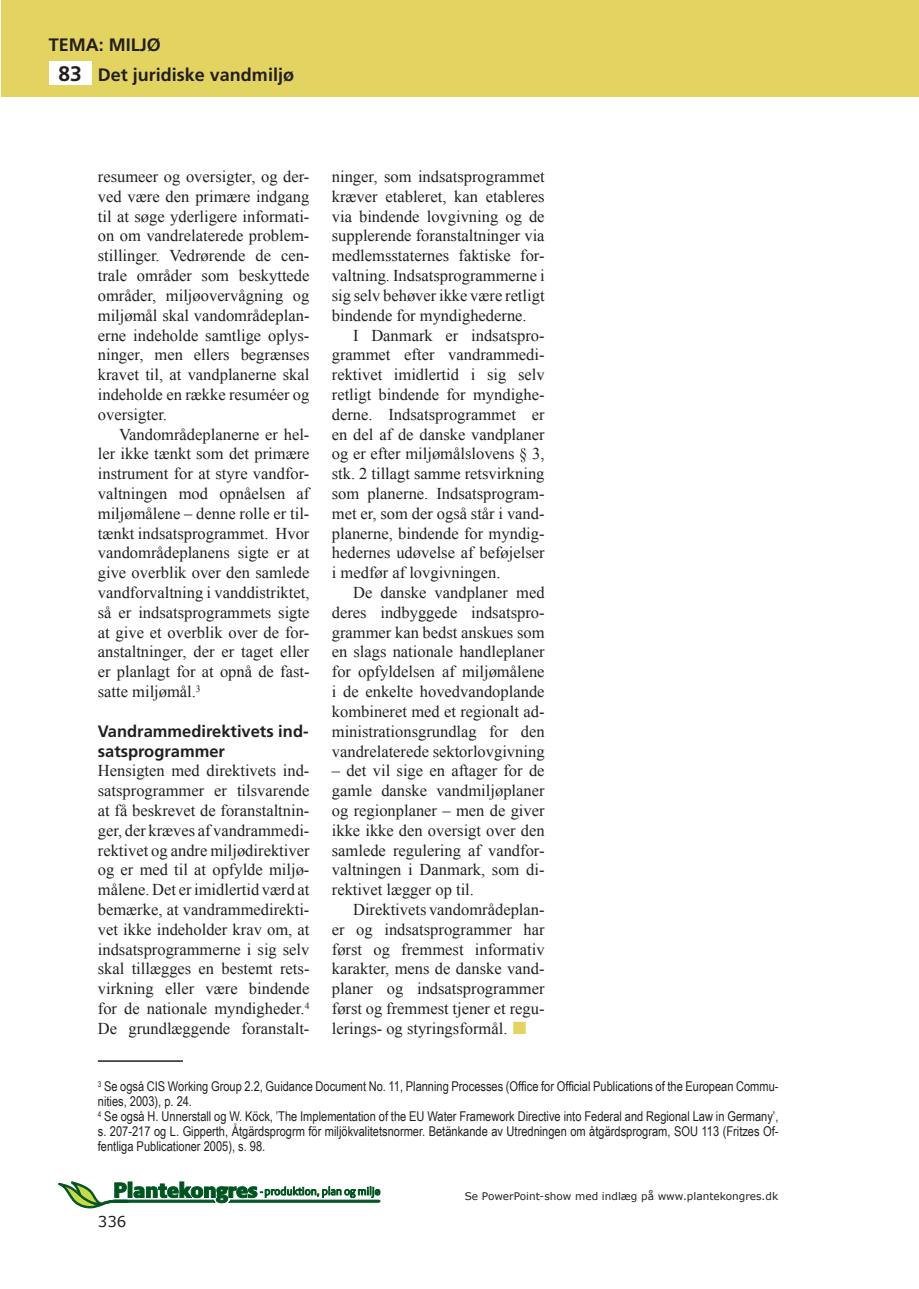
<style>
.page{position:relative;width:919px;height:1289px;background:#fff}
.page>*{position:absolute;margin:0;border:0;box-sizing:border-box;transform-origin:0 0}
.t1{font:700 18px "Frutiger";color:#231f20}
.t2{font:16.5px/19.8px "Times New Roman";color:#231f20;text-align:justify}
.t3{font:700 16.5px/19.8px "Frutiger";color:#231f20}
.t4{font:15px "Verdana";color:#231f20}
.t5{font:13.5px/15px "Arial Narrow";color:#231f20}
.t6{font:10.5px "Verdana";color:#231f20}
.s1{font-size:21px}
.s2{font-size:27px;color:#e3d360}
</style>
<div class="page">
<div style="left:1px;top:1px;width:917px;height:96px;background:#e3d360"></div>
<svg style="left:58px;top:1181px;width:322px;height:27px"></svg>
<hr style="left:98px;top:1060px;width:85px;height:1px;background:#231f20">
<div style="left:49px;top:62px;width:42px;height:23px;background:#fff"></div>
<p class="t1" style="left:49px;top:34px;width:114px">TEMA: MILJØ</p>
<p class="t1" style="left:58px;top:64px;width:237px"><span class="s1">83</span> Det juridiske vandmiljø</p>
<p class="t2" style="left:98px;top:166px;width:213px">resumeer og oversigter, og der&shy;ved være den primære indgang til at søge yderligere informati&shy;on om vandrelaterede problem&shy;stillinger. Vedrørende de cen&shy;trale områder som beskyttede områder, miljøovervågning og miljømål skal vandområdeplan&shy;erne indeholde samtlige oplys&shy;ninger, men ellers begrænses kravet til, at vandplanerne skal indeholde en række resuméer og oversigter.</p>
<p class="t2" style="left:98px;top:424px;width:213px;text-indent:21px">Vandområdeplanerne er hel&shy;ler ikke tænkt som det primære instrument for at styre vandfor&shy;valtningen mod opnåelsen af miljømålene – denne rolle er til&shy;tænkt indsatsprogrammet. Hvor vandområdeplanens sigte er at give overblik over den samlede vandforvaltning i vanddistriktet, så er indsatsprogrammets sigte at give et overblik over de for&shy;anstaltninger, der er taget eller er planlagt for at opnå de fast&shy;satte miljømål.<sup>3</sup></p>
<p class="t3" style="left:98px;top:721px;width:212px">Vandrammedirektivets ind&shy;satsprogrammer</p>
<p class="t2" style="left:98px;top:760px;width:213px">Hensigten med direktivets ind&shy;satsprogrammer er tilsvarende at få beskrevet de foranstaltnin&shy;ger, der kræves af vandrammedi&shy;rektivet og andre miljødirektiver og er med til at opfylde miljø&shy;målene. Det er imidlertid værd at bemærke, at vandrammedirekti&shy;vet ikke indeholder krav om, at indsatsprogrammerne i sig selv skal tillægges en bestemt rets&shy;virkning eller være bindende for de nationale myndigheder.<sup>4<br></sup>De grundlæggende foranstalt-</p>
<p class="t2" style="left:332px;top:166px;width:214px">ninger, som indsatsprogrammet kræver etableret, kan etableres via bindende lovgivning og de supplerende foranstaltninger via medlemsstaternes faktiske for&shy;valtning. Indsatsprogrammerne i sig selv behøver ikke være retligt bindende for myndighederne.</p>
<p class="t2" style="left:332px;top:325px;width:214px;text-indent:21px">I Danmark er indsatspro&shy;grammet efter vandrammedi&shy;rektivet imidlertid i sig selv retligt bindende for myndighe&shy;derne. Indsatsprogrammet er en del af de danske vandplaner og er efter miljømålslovens § 3, stk. 2 tillagt samme retsvirkning som planerne. Indsatsprogram&shy;met er, som der også står i vand&shy;planerne, bindende for myndig&shy;hedernes udøvelse af beføjelser i medfør af lovgivningen.</p>
<p class="t2" style="left:332px;top:582px;width:214px;text-indent:21px">De danske vandplaner med deres indbyggede indsatspro&shy;grammer kan bedst anskues som en slags nationale handleplaner for opfyldelsen af miljømålene i de enkelte hovedvandoplande kombineret med et regionalt ad&shy;ministrationsgrundlag for den vandrelaterede sektorlovgivning</p>
<p class="t2" style="left:332px;top:760px;width:214px">– det vil sige en aftager for de gamle danske vandmiljøplaner og regionplaner – men de giver ikke ikke den oversigt over den samlede regulering af vandfor&shy;valtningen i Danmark, som di&shy;rektivet lægger op til.</p>
<p class="t2" style="left:332px;top:899px;width:214px;text-indent:21px">Direktivets vandområdeplan&shy;er og indsatsprogrammer har først og fremmest informativ karakter, mens de danske vand&shy;planer og indsatsprogrammer først og fremmest tjener et regu&shy;lerings- og styringsformål. <span class="s2">■</span></p>
<p class="t5" style="left:98px;top:1078px;width:682px"><sup>3</sup> Se også CIS Working Group 2.2, Guidance Document No. 11, Planning Processes (Office for Official Publications of the European Commu&shy;nities, 2003), p. 24.<br><sup>4</sup> Se også H. Unnerstall og W. Köck, ’The Implementation of the EU Water Framework Directive into Federal and Regional Law in Germany’, s. 207-217 og L. Gipperth, Åtgärdsprogrm för miljökvalitetsnormer. Betänkande av Utredningen om åtgärdsprogram, SOU 113 (Fritzes Of&shy;fentliga Publicationer 2005), s. 98.</p>
<p class="t4" style="left:98px;top:1211px;width:30px">336</p>
<p class="t6" style="left:464px;top:1189px;width:315px">Se PowerPoint-show med indlæg på www.plantekongres.dk</p>
</div>
